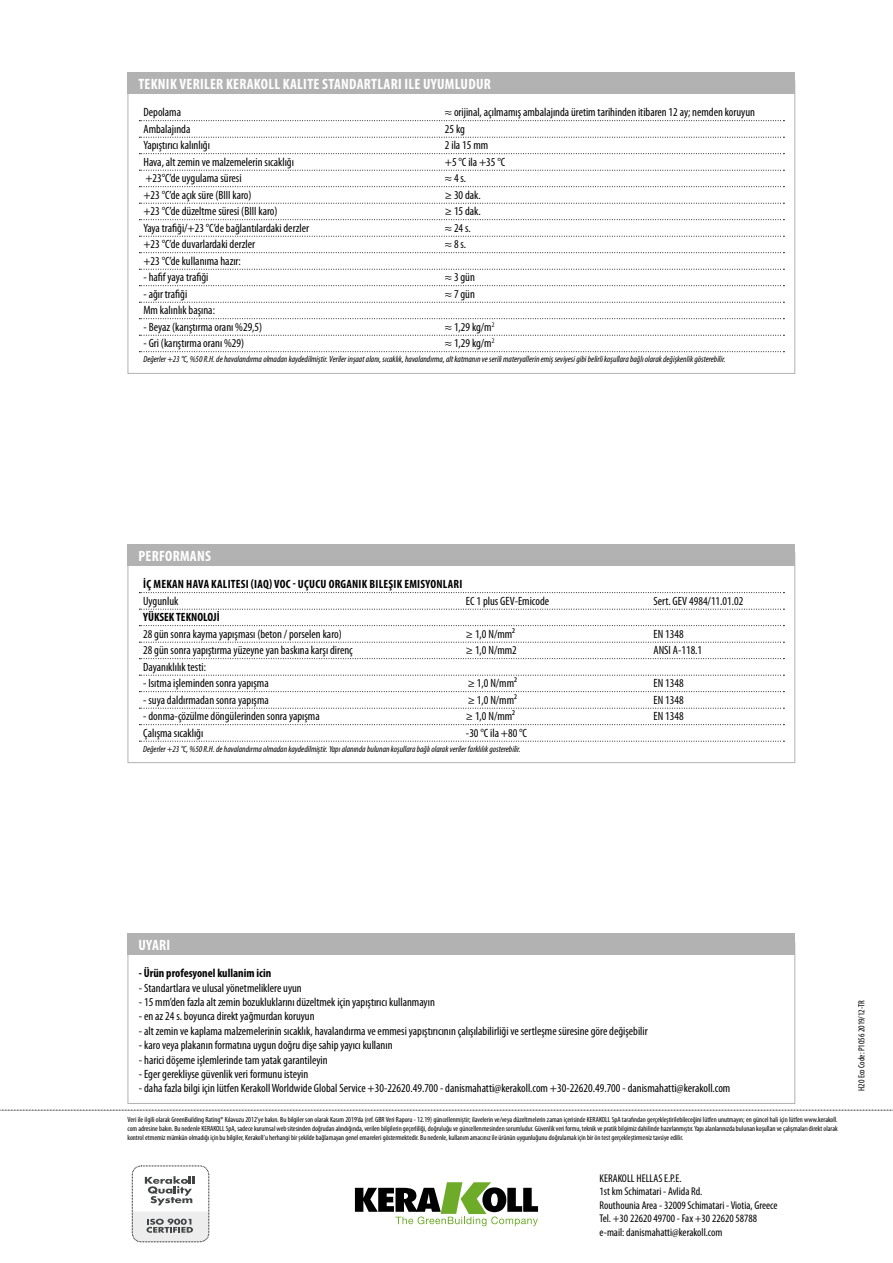
<style>
.page{position:relative;width:893px;height:1263px;background:#fff}
.page>*{position:absolute;margin:0;border:0;box-sizing:border-box;transform-origin:0 0}
.t1{font:700 condensed 15px "Myriad Pro";letter-spacing:.02em;color:#fff}
.t2{font:condensed 12px "Myriad Pro";color:#000}
.t3{font:700 condensed 12px "Myriad Pro";letter-spacing:.02em;color:#000}
.t4{font:700 condensed 12px "Myriad Pro";color:#000}
.t5{font:condensed 11.25px/13.5px "Myriad Pro";color:#000}
.t6{font:italic condensed 9px "Myriad Pro";color:#000}
.t7{font:condensed 9px "Myriad Pro";color:#000}
.t8{font:condensed 7.5px/9px "Myriad Pro";color:#000;text-align:justify}
</style>
<div class="page">
<svg style="left:0;top:1110px;width:893px;height:1px"></svg>
<svg style="left:355px;top:1182px;width:183px;height:44px"></svg>
<div style="left:132px;top:1166px;width:77px;height:76px;border:1px dashed #000;border-radius:9px"></div>
<svg style="left:145px;top:1176px;width:49px;height:29px"></svg>
<svg style="left:132px;top:1211px;width:77px;height:31px;background:#d3d3d3"></svg>
<svg style="left:139px;top:120px;width:645px;height:1px"></svg>
<svg style="left:139px;top:137px;width:645px;height:1px"></svg>
<svg style="left:139px;top:153px;width:645px;height:1px"></svg>
<svg style="left:139px;top:170px;width:645px;height:1px"></svg>
<svg style="left:139px;top:186px;width:645px;height:1px"></svg>
<svg style="left:139px;top:203px;width:645px;height:1px"></svg>
<svg style="left:139px;top:219px;width:645px;height:1px"></svg>
<svg style="left:139px;top:236px;width:645px;height:1px"></svg>
<svg style="left:139px;top:252px;width:645px;height:1px"></svg>
<svg style="left:139px;top:269px;width:645px;height:1px"></svg>
<svg style="left:139px;top:285px;width:645px;height:1px"></svg>
<svg style="left:139px;top:302px;width:645px;height:1px"></svg>
<svg style="left:139px;top:318px;width:645px;height:1px"></svg>
<svg style="left:139px;top:335px;width:645px;height:1px"></svg>
<svg style="left:139px;top:351px;width:645px;height:1px"></svg>
<div style="left:128px;top:72px;width:667px;height:22px;background:#b3b2b2"></div>
<svg style="left:139px;top:592px;width:645px;height:1px"></svg>
<svg style="left:139px;top:609px;width:645px;height:1px"></svg>
<svg style="left:139px;top:625px;width:645px;height:1px"></svg>
<svg style="left:139px;top:642px;width:645px;height:1px"></svg>
<svg style="left:139px;top:658px;width:645px;height:1px"></svg>
<svg style="left:139px;top:675px;width:645px;height:1px"></svg>
<svg style="left:139px;top:691px;width:645px;height:1px"></svg>
<svg style="left:139px;top:708px;width:645px;height:1px"></svg>
<svg style="left:139px;top:724px;width:645px;height:1px"></svg>
<svg style="left:139px;top:741px;width:645px;height:1px"></svg>
<div style="left:128px;top:544px;width:667px;height:21px;background:#b3b2b2"></div>
<div style="left:128px;top:933px;width:667px;height:22px;background:#b3b2b2"></div>
<p class="t1" style="left:138px;top:75px;width:354px">TEKNIK VERILER KERAKOLL KALITE STANDARTLARI ILE UYUMLUDUR</p>
<p class="t2" style="left:143px;top:106px;width:39px">Depolama</p>
<p class="t2" style="left:445px;top:106px;width:312px">≈ orijinal, açılmamış ambalajında üretim tarihinden itibaren 12 ay; nemden koruyun</p>
<p class="t2" style="left:143px;top:122px;width:48px">Ambalajında</p>
<p class="t2" style="left:445px;top:122px;width:21px">25 kg</p>
<p class="t2" style="left:143px;top:139px;width:68px">Yapıştırıcı kalınlığı</p>
<p class="t2" style="left:445px;top:139px;width:45px">2 ila 15 mm</p>
<p class="t2" style="left:143px;top:155px;width:152px">Hava, alt zemin ve malzemelerin sıcaklığı</p>
<p class="t2" style="left:445px;top:155px;width:62px">+5 °C ila +35 °C</p>
<p class="t2" style="left:145px;top:172px;width:98px">+23°C’de uygulama süresi</p>
<p class="t2" style="left:445px;top:172px;width:23px">≈ 4 s.</p>
<p class="t2" style="left:143px;top:188px;width:110px">+23 °C’de açık süre (BIII karo)</p>
<p class="t2" style="left:445px;top:188px;width:37px">≥ 30 dak.</p>
<p class="t2" style="left:143px;top:205px;width:136px">+23 °C’de düzeltme süresi (BIII karo)</p>
<p class="t2" style="left:445px;top:205px;width:37px">≥ 15 dak.</p>
<p class="t2" style="left:143px;top:221px;width:167px">Yaya trafiği/+23 °C’de bağlantılardaki derzler</p>
<p class="t2" style="left:445px;top:221px;width:27px">≈ 24 s.</p>
<p class="t2" style="left:143px;top:238px;width:113px">+23 °C’de duvarlardaki derzler</p>
<p class="t2" style="left:445px;top:238px;width:23px">≈ 8 s.</p>
<p class="t2" style="left:143px;top:254px;width:99px">+23 °C’de kullanıma hazır:</p>
<p class="t2" style="left:143px;top:271px;width:67px">- hafif yaya trafiği</p>
<p class="t2" style="left:445px;top:271px;width:31px">≈ 3 gün</p>
<p class="t2" style="left:143px;top:287px;width:45px">- ağır trafiği</p>
<p class="t2" style="left:445px;top:287px;width:31px">≈ 7 gün</p>
<p class="t2" style="left:143px;top:304px;width:73px">Mm kalınlık başına:</p>
<p class="t2" style="left:143px;top:320px;width:120px">- Beyaz (karıştırma oranı %29,5)</p>
<p class="t2" style="left:445px;top:320px;width:51px">≈ 1,29 kg/m<sup>2</sup></p>
<p class="t2" style="left:143px;top:337px;width:102px">- Gri (karıştırma oranı %29)</p>
<p class="t2" style="left:445px;top:337px;width:51px">≈ 1,29 kg/m<sup>2</sup></p>
<p class="t6" style="left:143px;top:355px;width:584px">Değerler +23 °C, %50 R.H. de havalandırma olmadan kaydedilmiştir. Veriler inşaat alanı, sıcaklık, havalandırma, alt katmanın ve serili materyallerin emiş seviyesi gibi belirli koşullara bağlı olarak değişkenlik gösterebilir.</p>
<p class="t1" style="left:138px;top:547px;width:74px">PERFORMANS</p>
<p class="t3" style="left:143px;top:577px;width:320px">İÇ MEKAN HAVA KALITESI (IAQ) VOC - UÇUCU ORGANIK BILEŞIK EMISYONLARI</p>
<p class="t2" style="left:143px;top:594px;width:37px">Uygunluk</p>
<p class="t2" style="left:466px;top:594px;width:85px">EC 1 plus GEV-Emicode</p>
<p class="t2" style="left:653px;top:594px;width:91px">Sert. GEV 4984/11.01.02</p>
<p class="t4" style="left:143px;top:610px;width:78px">YÜKSEK TEKNOLOJİ</p>
<p class="t2" style="left:143px;top:627px;width:200px">28 gün sonra kayma yapışması (beton / porselen karo)</p>
<p class="t2" style="left:466px;top:627px;width:51px">≥ 1,0 N/mm²</p>
<p class="t2" style="left:653px;top:627px;width:32px">EN 1348</p>
<p class="t2" style="left:143px;top:644px;width:211px">28 gün sonra yapıştırma yüzeyne yan baskına karşı direnç</p>
<p class="t2" style="left:466px;top:644px;width:52px">≥ 1,0 N/mm2</p>
<p class="t2" style="left:653px;top:644px;width:50px">ANSI A-118.1</p>
<p class="t2" style="left:143px;top:660px;width:64px">Dayanıklılık testi:</p>
<p class="t2" style="left:143px;top:677px;width:127px">- Isıtma işleminden sonra yapışma</p>
<p class="t2" style="left:468px;top:677px;width:51px">≥ 1,0 N/mm²</p>
<p class="t2" style="left:653px;top:677px;width:32px">EN 1348</p>
<p class="t2" style="left:143px;top:693px;width:127px">- suya daldırmadan sonra yapışma</p>
<p class="t2" style="left:468px;top:693px;width:51px">≥ 1,0 N/mm²</p>
<p class="t2" style="left:653px;top:693px;width:32px">EN 1348</p>
<p class="t2" style="left:143px;top:710px;width:178px">- donma-çözülme döngülerinden sonra yapışma</p>
<p class="t2" style="left:466px;top:710px;width:51px">≥ 1,0 N/mm²</p>
<p class="t2" style="left:653px;top:710px;width:32px">EN 1348</p>
<p class="t2" style="left:143px;top:726px;width:62px">Çalışma sıcaklığı</p>
<p class="t2" style="left:466px;top:726px;width:63px">-30 °C ila +80 °C</p>
<p class="t6" style="left:143px;top:744px;width:379px">Değerler +23 °C, %50 R.H. de havalandırma olmadan kaydedilmiştir. Yapı alanında bulunan koşullara bağlı olarak veriler farklılık gosterebilir.</p>
<p class="t1" style="left:138px;top:936px;width:33px">UYARI</p>
<p class="t4" style="left:139px;top:967px;width:134px">- Ürün profesyonel kullanim icin</p>
<p class="t2" style="left:139px;top:981px;width:164px">- Standartlara ve ulusal yönetmeliklere uyun</p>
<p class="t2" style="left:139px;top:995px;width:297px">- 15 mm’den fazla alt zemin bozukluklarını düzeltmek için yapıştırıcı kullanmayın</p>
<p class="t2" style="left:139px;top:1010px;width:177px">- en az 24 s. boyunca direkt yağmurdan koruyun</p>
<p class="t2" style="left:139px;top:1024px;width:510px">- alt zemin ve kaplama malzemelerinin sıcaklık, havalandırma ve emmesi yapıştırıcının çalışılabilirliği ve sertleşme süresine göre değişebilir</p>
<p class="t2" style="left:139px;top:1039px;width:255px">- karo veya plakanın formatına uygun doğru dişe sahip yayıcı kullanın</p>
<p class="t2" style="left:139px;top:1053px;width:190px">- harici döşeme işlemlerinde tam yatak garantileyin</p>
<p class="t2" style="left:139px;top:1067px;width:171px">- Eger gerekliyse güvenlik veri formunu isteyin</p>
<p class="t2" style="left:139px;top:1082px;width:593px">- daha fazla bilgi için lütfen Kerakoll Worldwide Global Service +30-22620.49.700 - danismahatti@kerakoll.com +30-22620.49.700 - danismahatti@kerakoll.com</p>
<p class="t8" style="left:128px;top:1115px;width:712px">Veri ile ilgili olarak GreenBuilding Rating® Kılavuzu 2012’ye bakın. Bu bilgiler son olarak Kasım 2019’da (ref. GBR Veri Raporu - 12.19) güncellenmiştir; ilavelerin ve/veya düzeltmelerin zaman içerisinde KERAKOLL SpA tarafından gerçekleştirilebileceğini lütfen unutmayın; en güncel hali için lütfen www.kerakoll. com adresine bakın. Bu nedenle KERAKOLL SpA, sadece kurumsal web sitesinden doğrudan alındığında, verilen bilgilerin geçerliliği, doğruluğu ve güncellenmesinden sorumludur. Güvenlik veri formu, teknik ve pratik bilgimiz dahilinde hazırlanmıştır. Yapı alanlarınızda bulunan koşulları ve çalışmaları direkt olarak kontrol etmemiz mümkün olmadığı için bu bilgiler, Kerakoll’u herhangi bir şekilde bağlamayan genel emareleri göstermektedir. Bu nedenle, kullanım amacınız ile ürünün uygunluğunu doğrulamak için bir ön test gerçekleştirmeniz tavsiye edilir.</p>
<p class="t5" style="left:600px;top:1171px;width:180px">KERAKOLL HELLAS E.P.E.<br>1st km Schimatari - Avlida Rd.<br>Routhounia Area - 32009 Schimatari - Viotia, Greece Tel. +30 22620 49700 - Fax +30 22620 58788 e-mail: danismahatti@kerakoll.com</p>
<p class="t7" style="left:856px;top:1091px;width:92px;rotate:-90deg">H20 Eco Code: P1056 2019/12-TR</p>
</div>
